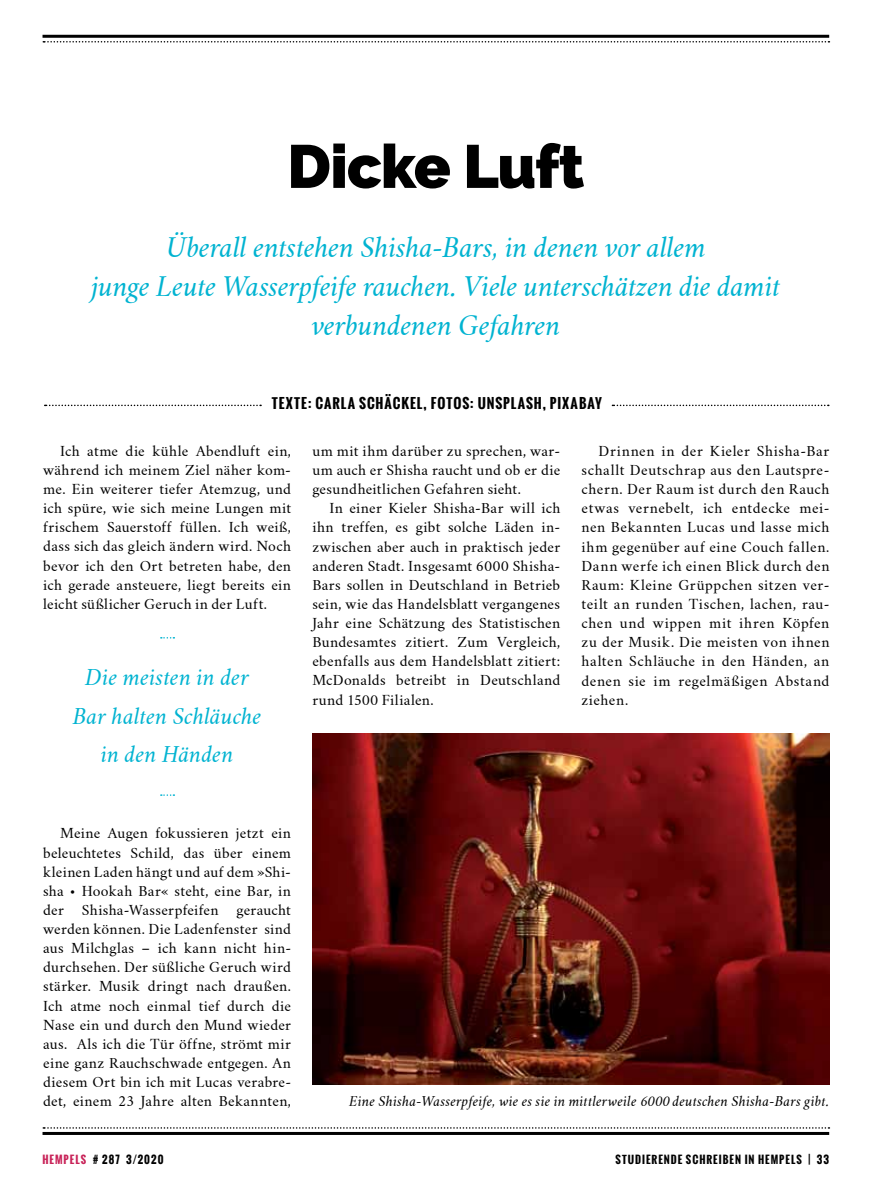
<style>
.page{position:relative;width:893px;height:1191px;background:#fff}
.page>*{position:absolute;margin:0;border:0;box-sizing:border-box;transform-origin:0 0}
.t1{font:900 60.75px "Raleway";letter-spacing:-.02em;color:#000}
.t2{font:italic 27px/39px "Crimson Text";letter-spacing:-.01em;color:#00b3d1;text-align:center}
.t3{font:italic 21.75px/38.2px "Crimson Text";color:#00b3d1;text-align:center}
.t4{font:13.5px/19.2px "Crimson Text";letter-spacing:.025em;color:#000;text-align:justify}
.t5{font:italic 13.5px "Crimson Text";letter-spacing:.015em;color:#000}
.t6{font:700 13.5px "Oswald";letter-spacing:.075em;color:#000}
.t7{font:700 10.5px "Oswald";letter-spacing:.1em;color:#000}
.s1{color:#c82258}
</style>
<div class="page">
<hr style="left:43px;top:1132px;width:786px;height:3px;background:#000">
<svg style="left:43px;top:1127px;width:786px;height:1px"></svg>
<hr style="left:43px;top:35px;width:786px;height:3px;background:#000">
<svg style="left:43px;top:41px;width:786px;height:2px"></svg>
<svg style="left:45px;top:404px;width:216px;height:2px"></svg>
<svg style="left:612px;top:404px;width:217px;height:2px"></svg>
<svg style="left:161px;top:794px;width:13px;height:2px"></svg>
<img style="left:312px;top:733px;width:517px;height:351px">
<h1 class="t1" style="left:287px;top:131px;width:298px">Dicke Luft</h1>
<h2 class="t2" style="left:91px;top:229px;width:691px">Überall entstehen Shisha-Bars, in denen vor allem<br>junge Leute Wasserpfeife rauchen. Viele unterschätzen die damit verbundenen Gefahren</h2>
<p class="t6" style="left:272px;top:393px;width:122px">TEXTE: CARLA SCHÄCK</p>
<p class="t6" style="left:410px;top:393px;width:30px">EL, FOTOS</p>
<p class="t6" style="left:470px;top:393px;width:26px">: UNSPLAS</p>
<p class="t6" style="left:534px;top:393px;width:69px">H, PIXABAY</p>
<p class="t4" style="left:43px;top:441px;width:249px;text-indent:17px">Ich atme die kühle Abendluft ein, während ich meinem Ziel näher kom&shy;me. Ein weiterer tiefer Atemzug, und ich spüre, wie sich meine Lungen mit frischem Sauerstoff füllen. Ich weiß, dass sich das gleich ändern wird. Noch bevor ich den Ort betreten habe, den ich gerade ansteuere, liegt bereits ein leicht süßlicher Geruch in der Luft.</p>
<h3 class="t3" style="left:73px;top:659px;width:190px">Die meisten in der<br>Bar halten Schläuche in den Händen</h3>
<p class="t4" style="left:312px;top:441px;width:249px">um mit ihm darüber zu sprechen, war&shy;um auch er Shisha raucht und ob er die gesundheitlichen Gefahren sieht.</p>
<p class="t4" style="left:312px;top:499px;width:249px;text-indent:17px">In einer Kieler Shisha-Bar will ich ihn treffen, es gibt solche Läden in&shy;zwischen aber auch in praktisch jeder anderen Stadt. Insgesamt 6000 Shisha-Bars sollen in Deutschland in Betrieb sein, wie das Handelsblatt vergangenes Jahr eine Schätzung des Statistischen Bundesamtes zitiert. Zum Vergleich, ebenfalls aus dem Handelsblatt zitiert:<br>McDonalds betreibt in Deutschland rund 1500 Filialen.</p>
<p class="t4" style="left:582px;top:441px;width:249px;text-indent:17px">Drinnen in der Kieler Shisha-Bar schallt Deutschrap aus den Lautspre&shy;chern. Der Raum ist durch den Rauch etwas vernebelt, ich entdecke mei&shy;nen Bekannten Lucas und lasse mich ihm gegenüber auf eine Couch fallen.<br>Dann werfe ich einen Blick durch den Raum: Kleine Grüppchen sitzen ver&shy;teilt an runden Tischen, lachen, rau&shy;chen und wippen mit ihren Köpfen zu der Musik. Die meisten von ihnen halten Schläuche in den Händen, an denen sie im regelmäßigen Abstand ziehen.</p>
<p class="t4" style="left:43px;top:824px;width:249px;text-indent:17px">Meine Augen fokussieren jetzt ein beleuchtetes Schild, das über einem kleinen Laden hängt und auf dem »Shi&shy;sha • Hookah Bar« steht, eine Bar, in der</p>
<p class="t4" style="left:82px;top:900px;width:138px">Shisha-Wasserpfeifen</p>
<p class="t4" style="left:43px;top:900px;width:249px;text-indent:193px">geraucht werden können. Die Ladenfenster sind aus Milchglas – ich kann nicht hin&shy;durchsehen. Der süßliche Geruch wird stärker. Musik dringt nach draußen.<br>Ich atme noch einmal tief durch die Nase ein und durch den Mund wieder aus. Als ich die Tür öffne, strömt mir eine ganz Rauchschwade entgegen. An diesem Ort bin ich mit Lucas verabre&shy;det, einem 23 Jahre alten Bekannten,</p>
<p class="t5" style="left:349px;top:1093px;width:481px">Eine Shisha-Wasserpfeife, wie es sie in mittlerweile 6000 deutschen Shisha-Bars gibt.</p>
<p class="t7" style="left:43px;top:1151px;width:122px"><span class="s1">HEMPELS</span> # 287 3/2020</p>
<p class="t7" style="left:615px;top:1151px;width:215px">STUDIERENDE SCHREIBEN IN HEMPELS | 33</p>
</div>
